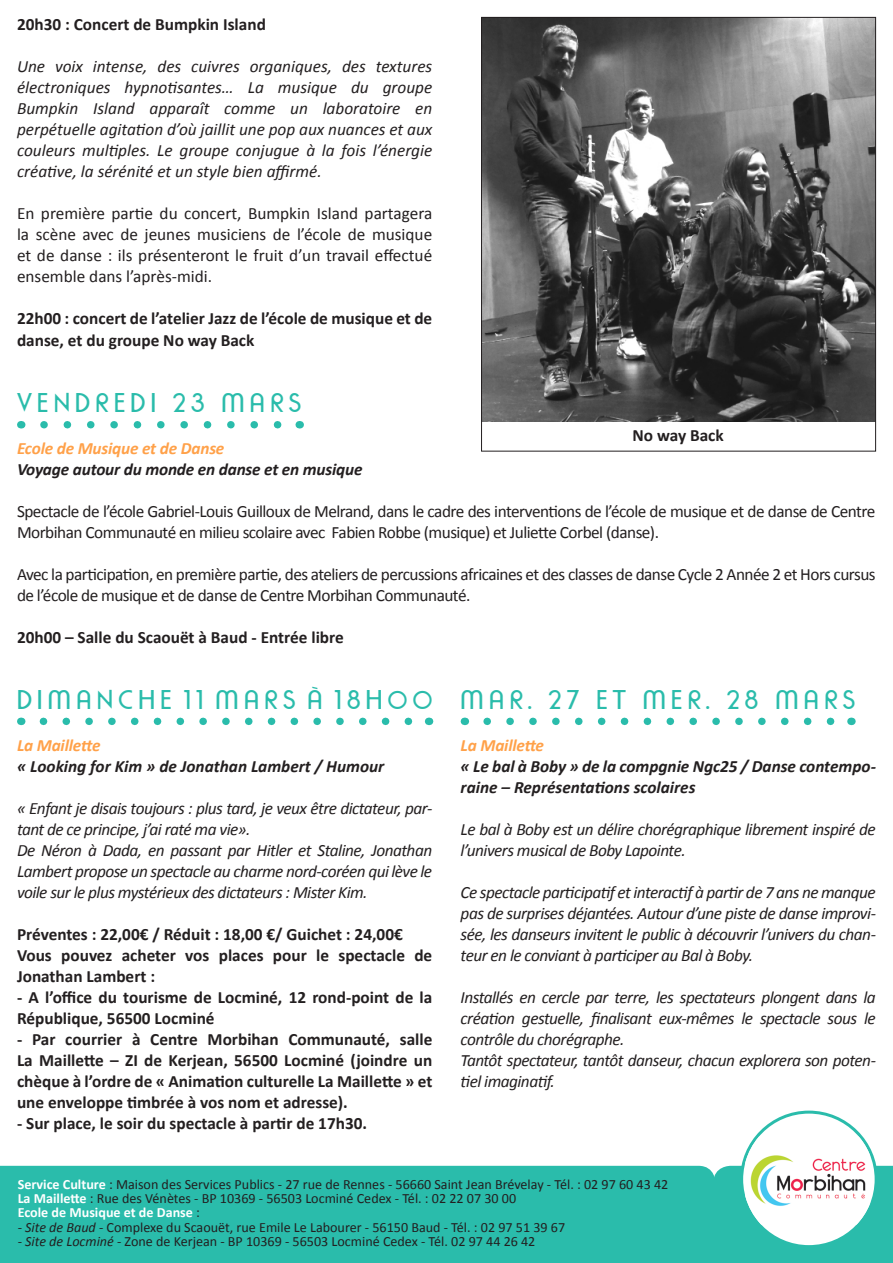
<style>
.page{position:relative;width:893px;height:1263px;background:#fff}
.page>*{position:absolute;margin:0;border:0;box-sizing:border-box;transform-origin:0 0}
.t1{font:27px "Rondalo";letter-spacing:.2em;color:#2abcab}
.t2{font:italic 17.25px/21px "Calibri";letter-spacing:-.03em;color:#231f20;text-align:justify}
.t3{font:700 17.25px/21px "Calibri";color:#231f20}
.t4{font:17.25px/21px "Calibri";letter-spacing:-.03em;color:#231f20}
.t5{font:italic 700 17.25px/21px "Calibri";color:#231f20}
.t6{font:italic 700 17.25px "Calibri";letter-spacing:-.01em;color:#ffa149}
.t7{font:14.1px "Calibri";color:#231f20}
.t8{font:700 14.1px "Calibri";color:#fff}
.s1{font-weight:700;color:#fff}
.s2{font-weight:400;color:#231f20}
.s3{font-style:italic}
</style>
<div class="page">
<svg style="left:44px;top:421px;width:238px;height:7px"></svg>
<svg style="left:43px;top:718px;width:370px;height:7px"></svg>
<svg style="left:487px;top:718px;width:348px;height:7px"></svg>
<div style="left:0;top:1166px;width:713px;height:97px;background:#2abcab"></div>
<div style="left:713px;top:1166px;width:180px;height:97px;background:#2abcab"></div>
<div style="left:740px;top:1110px;width:138px;height:138px;border:6px solid #2abcab;border-radius:50%"></div>
<div style="left:743px;top:1113px;width:132px;height:132px;background:#fff;border-radius:50%"></div>
<img style="left:745px;top:1136px;width:125px;height:89px">
<img style="left:483px;top:19px;width:391px;height:402px">
<p class="t3" style="left:17px;top:14px;width:250px">20h30 : Concert de Bumpkin Island</p>
<p class="t2" style="left:17px;top:55px;width:417px">Une voix intense, des cuivres organiques, des textures électroniques hypnotisantes… La musique du groupe Bumpkin Island apparaît comme un laboratoire en perpétuelle agitation d’où jaillit une pop aux nuances et aux couleurs multiples. Le groupe conjugue à la fois l’énergie créative, la sérénité et un style bien affirmé.</p>
<p class="t4" style="left:17px;top:203px;width:417px;text-align:justify">En première partie du concert, Bumpkin Island partagera la scène avec de jeunes musiciens de l’école de musique et de danse : ils présenteront le fruit d’un travail effectué ensemble dans l’après-midi.</p>
<p class="t3" style="left:17px;top:307px;width:417px;line-height:21.6px">22h00 : concert de l’atelier Jazz de l’école de musique et de danse, et du groupe No way Back</p>
<p class="t1" style="left:17px;top:388px;width:286px">VENDREDI 23 MARS</p>
<p class="t6" style="left:17px;top:437px;width:209px">Ecole de Musique et de Danse</p>
<p class="t5" style="left:17px;top:459px;width:347px">Voyage autour du monde en danse et en musique</p>
<p class="t4" style="left:17px;top:501px;width:860px">Spectacle de l’école Gabriel-Louis Guilloux de Melrand, dans le cadre des interventions de l’école de musique et de danse de Centre<br>Morbihan Communauté en milieu scolaire avec Fabien Robbe (musique) et Juliette Corbel (danse).</p>
<p class="t4" style="left:17px;top:564px;width:860px">Avec la participation, en première partie, des ateliers de percussions africaines et des classes de danse Cycle 2 Année 2 et Hors cursus de l’école de musique et de danse de Centre Morbihan Communauté.</p>
<p class="t3" style="left:17px;top:627px;width:328px">20h00 – Salle du Scaouët à Baud - Entrée libre</p>
<p class="t3" style="left:633px;top:425px;width:93px">No way Back</p>
<p class="t1" style="left:17px;top:685px;width:417px">DIMANCHE 11 MARS À 18H00</p>
<p class="t6" style="left:17px;top:734px;width:85px">La Maillette</p>
<p class="t5" style="left:17px;top:755px;width:369px">« Looking for Kim » de Jonathan Lambert / Humour</p>
<p class="t2" style="left:17px;top:797px;width:417px">« Enfant je disais toujours : plus tard, je veux être dictateur, par&shy;tant de ce principe, j’ai raté ma vie».</p>
<p class="t2" style="left:17px;top:839px;width:417px">De Néron à Dada, en passant par Hitler et Staline, Jonathan Lambert propose un spectacle au charme nord-coréen qui lève le voile sur le plus mystérieux des dictateurs : Mister Kim.</p>
<p class="t3" style="left:17px;top:923px;width:387px">Préventes : 22,00€ / Réduit : 18,00 €/ Guichet : 24,00€</p>
<p class="t3" style="left:17px;top:944px;width:417px">Vous pouvez acheter vos places pour le spectacle de<br>Jonathan Lambert :</p>
<p class="t3" style="left:17px;top:986px;width:417px">- A l’office du tourisme de Locminé, 12 rond-point de la<br>République, 56500 Locminé</p>
<p class="t3" style="left:17px;top:1028px;width:417px;text-align:justify">- Par courrier à Centre Morbihan Communauté, salle La Maillette – ZI de Kerjean, 56500 Locminé (joindre un chèque à l’ordre de « Animation culturelle La Maillette » et une enveloppe timbrée à vos nom et adresse).</p>
<p class="t3" style="left:17px;top:1112px;width:352px">- Sur place, le soir du spectacle à partir de 17h30.</p>
<p class="t1" style="left:461px;top:685px;width:396px">MAR. 27 ET MER. 28 MARS</p>
<p class="t6" style="left:461px;top:734px;width:85px">La Maillette</p>
<p class="t5" style="left:461px;top:755px;width:417px">« Le bal à Boby » de la compgnie Ngc25 / Danse contempo&shy;raine – Représentations scolaires</p>
<p class="t2" style="left:461px;top:818px;width:417px">Le bal à Boby est un délire chorégraphique librement inspiré de l’univers musical de Boby Lapointe.</p>
<p class="t2" style="left:461px;top:881px;width:417px">Ce spectacle participatif et interactif à partir de 7 ans ne manque pas de surprises déjantées. Autour d’une piste de danse improvi&shy;sée, les danseurs invitent le public à découvrir l’univers du chan&shy;teur en le conviant à participer au Bal à Boby.</p>
<p class="t2" style="left:461px;top:986px;width:417px">Installés en cercle par terre, les spectateurs plongent dans la création gestuelle, finalisant eux-mêmes le spectacle sous le contrôle du chorégraphe.</p>
<p class="t2" style="left:461px;top:1049px;width:417px">Tantôt spectateur, tantôt danseur, chacun explorera son poten&shy;tiel imaginatif.</p>
<p class="t7" style="left:18px;top:1176px;width:652px"><span class="s1">Service Culture</span> : Maison des Services Publics - 27 rue de Rennes - 56660 Saint Jean Brévelay - Tél. : 02 97 60 43 42</p>
<p class="t7" style="left:18px;top:1190px;width:500px"><span class="s1">La Maillette</span> : Rue des Vénètes - BP 10369 - 56503 Locminé Cedex - Tél. : 02 22 07 30 00</p>
<p class="t8" style="left:18px;top:1204px;width:184px">Ecole de Musique et de Danse <span class="s2">:</span></p>
<p class="t7" style="left:18px;top:1218px;width:549px"><span class="s3">- Site de Baud</span> - Complexe du Scaouët, rue Emile Le Labourer - 56150 Baud - Tél. : 02 97 51 39 67</p>
<p class="t7" style="left:18px;top:1232px;width:519px"><span class="s3">- Site de Locminé</span> - Zone de Kerjean - BP 10369 - 56503 Locminé Cedex - Tél. 02 97 44 26 42</p>
</div>
